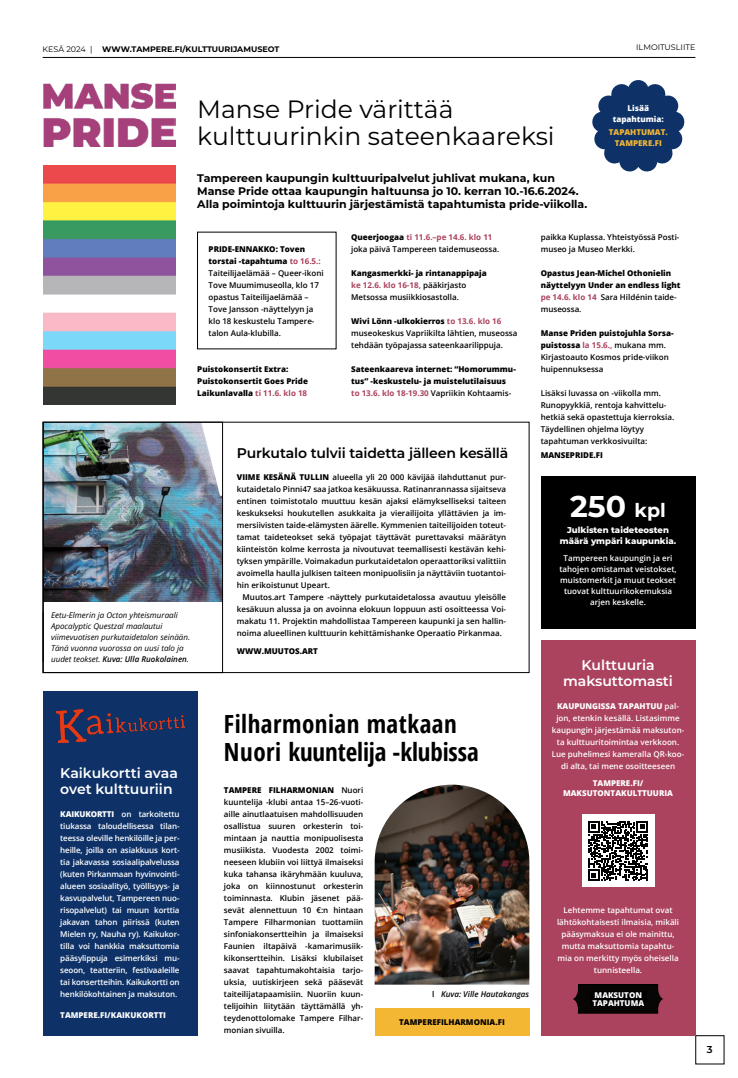
<style>
.page{position:relative;width:738px;height:1078px;background:#fff}
.page>*{position:absolute;margin:0;border:0;box-sizing:border-box;transform-origin:0 0}
.Väliotsikko{font:700 30px "Montserrat";color:#fff}
.Ohut_otsikko_25pt{font:25px/27px "Montserrat";color:#000}
.Otsikko_25pt{font:700 condensed 25px/28px "Open Sans";letter-spacing:.02em;color:#000}
.Pikkujutun_otsikko_14pt{font:600 14px/16px "Montserrat";color:#fff;text-align:center}
.Pikkujutun_otsikko_14pt-2{font:600 14px "Montserrat";letter-spacing:-.01em;color:#000}
.Ingressi_11pt{font:700 11px/13px "Montserrat";color:#000}
.t1{font:600 10px "Montserrat";color:#000}
.Väliotsikko-2{font:800 8.5px/11px "Montserrat";color:#fff;text-align:center}
.Leipis_ei_sis{font:600 8px/12px "Open Sans";color:#000}
.Leipis_ei_sis-2{font:600 8px/12px "Open Sans";color:#fff;text-align:center}
.Leipis_ei_sis-3{font:800 8px/12px "Open Sans";color:#000}
.Leipis_sis{font:600 8px/12px "Open Sans";color:#000;text-align:justify}
.Kuvateksti_8pt{font:italic 8px/11px "Open Sans";color:#000}
.Leipis_sis-2{font:600 8px/12px "Open Sans";color:#fff;text-align:center}
.Väliotsikko-3{font:600 8px/11px "Open Sans";color:#fff;text-align:center}
.MaksutonTapahtuma{font:800 8px/10px "Open Sans";color:#fff;text-align:center}
.MaksutonTapahtuma-2{font:800 8px "Open Sans";color:#000}
.Master_perusteksti{font:700 8px "Montserrat";color:#000}
.t2{font:8px "Montserrat";color:#000}
.Kuvateksti_8pt-2{font:italic 600 8px "Open Sans";color:#000}
.MaksutonTapahtuma-3{font:800 8px/11px "Open Sans";color:#f4b734;text-align:center}
.s1{font-weight:800}
.s2{font-weight:700;color:#ab425e}
.s3{font-weight:600}
.s4{font-size:19px}
</style>
<div class="page">
<hr style="left:43px;top:57px;width:651px;height:1px;background:#000">
<svg style="left:694px;top:1034px;width:30px;height:30px"></svg>
<div style="left:374px;top:1007px;width:155px;height:28px;background:#f4b734"></div>
<div style="left:540px;top:639px;width:154px;height:396px;background:#ab425e"></div>
<div style="left:43px;top:690px;width:155px;height:345px;background:#0e3267"></div>
<div style="left:540px;top:476px;width:154px;height:152px;background:#000"></div>
<img style="left:44px;top:166px;width:131px;height:238px">
<img style="left:43px;top:84px;width:133px;height:63px">
<img style="left:374px;top:784px;width:155px;height:200px">
<img style="left:45px;top:424px;width:176px;height:177px">
<div style="left:581px;top:814px;width:73px;height:73px;background:#fff"></div>
<svg style="left:588px;top:821px;width:59px;height:59px"></svg>
<div style="left:578px;top:984px;width:79px;height:28px;background:#070605"></div>
<div style="left:577px;top:984px;width:80px;height:29px;border:1px solid #000"></div>
<div style="left:589px;top:991px;width:57px;height:15px;background:#000"></div>
<svg style="left:572px;top:987px;width:11px;height:22px"></svg>
<svg style="left:651px;top:987px;width:12px;height:22px"></svg>
<div style="left:43px;top:422px;width:486px;height:250px;border:1px solid #000"></div>
<img style="left:57px;top:709px;width:128px;height:33px">
<svg style="left:592px;top:80px;width:93px;height:92px"></svg>
<p class="t2" style="left:43px;top:43px;width:51px">KESÄ 2024 |</p>
<p class="t2" style="left:635px;top:42px;width:61px">ILMOITUSLIITE</p>
<p class="Master_perusteksti" style="left:102px;top:43px;width:179px">WWW.TAMPERE.FI/KULTTUURIJAMUSEOT</p>
<p class="Ohut_otsikko_25pt" style="left:197px;top:95px;width:358px">Manse Pride värittää kulttuurinkin sateenkaareksi</p>
<p class="Ingressi_11pt" style="left:197px;top:171px;width:391px">Tampereen kaupungin kulttuuripalvelut juhlivat mukana, kun<br>Manse Pride ottaa kaupungin haltuunsa jo 10. kerran 10.-16.6.2024.<br>Alla poimintoja kulttuurin järjestämistä tapahtumista pride-viikolla.</p>
<p class="Leipis_ei_sis" style="left:208px;top:243px;width:116px"><span class="s1">PRIDE-ENNAKKO: Toven torstai -tapahtuma</span> <span class="s2">to 16.5.:<br></span>Taiteilijaelämää – Queer-ikoni<br>Tove Muumimuseolla, klo 17 opastus Taiteilijaelämää –<br>Tove Jansson -näyttelyyn ja klo 18 keskustelu Tampere&shy;talon Aula-klubilla.</p>
<p class="Leipis_ei_sis-3" style="left:197px;top:363px;width:112px">Puistokonsertit Extra:<br>Puistokonsertit Goes Pride<br>Laikunlavalla <span class="s2">ti 11.6. klo 18</span></p>
<p class="MaksutonTapahtuma" style="left:612px;top:102px;width:53px;line-height:11px">Lisää tapahtumia:</p>
<p class="MaksutonTapahtuma-3" style="left:608px;top:126px;width:60px">TAPAHTUMAT.<br>TAMPERE.FI</p>
<p class="Leipis_ei_sis" style="left:351px;top:231px;width:149px"><span class="s1">Queerjoogaa</span> <span class="s2">ti 11.6.–pe 14.6. klo 11 </span>joka päivä Tampereen taidemuseossa.</p>
<p class="Leipis_ei_sis-3" style="left:351px;top:267px;width:137px">Kangasmerkki- ja rintanappipaja</p>
<p class="Leipis_ei_sis" style="left:351px;top:279px;width:117px"><span class="s2">ke 12.6. klo 16-18,</span> pääkirjasto<br>Metsossa musiikkiosastolla.</p>
<p class="Leipis_ei_sis" style="left:351px;top:315px;width:168px"><span class="s1">Wivi Lönn -ulkokierros</span> <span class="s2">to 13.6. klo 16 </span>museokeskus Vapriikilta lähtien, museossa tehdään työpajassa sateenkaarilippuja.</p>
<p class="Leipis_ei_sis-3" style="left:351px;top:363px;width:166px">Sateenkaareva internet: “Homorummu&shy;tus” -keskustelu- ja muistelutilaisuus <span class="s2">to 13.6. klo 18-19.30</span> <span class="s3">Vapriikin Kohtaamis-</span></p>
<p class="Leipis_ei_sis" style="left:540px;top:231px;width:140px">paikka Kuplassa. Yhteistyössä Posti&shy;museo ja Museo Merkki.</p>
<p class="Leipis_ei_sis-3" style="left:540px;top:267px;width:141px">Opastus Jean-Michel Othonielin näyttelyyn Under an endless light <span class="s2">pe 14.6. klo 14</span> <span class="s3">Sara Hildénin taide&shy;museossa.</span></p>
<p class="Leipis_ei_sis" style="left:540px;top:327px;width:134px"><span class="s1">Manse Priden puistojuhla Sorsa&shy;puistossa</span> <span class="s2">la 15.6.,</span> mukana mm.<br>Kirjastoauto Kosmos pride-viikon huipennuksessa</p>
<p class="Leipis_ei_sis" style="left:540px;top:387px;width:135px">Lisäksi luvassa on -viikolla mm.<br>Runopyykkiä, rentoja kahvittelu&shy;hetkiä sekä opastettuja kierroksia.<br>Täydellinen ohjelma löytyy tapahtuman verkkosivuilta:</p>
<p class="MaksutonTapahtuma-2" style="left:540px;top:449px;width:64px">MANSEPRIDE.FI</p>
<p class="Väliotsikko" style="left:569px;top:484px;width:97px">250 <span class="s4">kpl</span></p>
<p class="Väliotsikko-2" style="left:559px;top:524px;width:118px">Julkisten taideteosten määrä ympäri kaupunkia.</p>
<p class="Väliotsikko-3" style="left:559px;top:552px;width:119px">Tampereen kaupungin ja eri tahojen omistamat veistokset, muistomerkit ja muut teokset tuovat kulttuurikokemuksia arjen keskelle.</p>
<p class="Pikkujutun_otsikko_14pt-2" style="left:237px;top:443px;width:273px">Purkutalo tulvii taidetta jälleen kesällä</p>
<p class="Leipis_ei_sis" style="left:237px;top:471px;width:270px;text-align:justify"><span class="s1">VIIME KESÄNÄ TULLIN</span> alueella yli 20 000 kävijää ilahduttanut pur&shy;kutaidetalo Pinni47 saa jatkoa kesäkuussa. Ratinanrannassa sijaitseva entinen toimistotalo muuttuu kesän ajaksi elämykselliseksi taiteen keskukseksi houkutellen asukkaita ja vierailijoita yllättävien ja im&shy;mersiivisten taide-elämysten äärelle. Kymmenien taiteilijoiden toteut&shy;tamat taideteokset sekä työpajat täyttävät purettavaksi määrätyn kiinteistön kolme kerrosta ja nivoutuvat teemallisesti kestävän kehi&shy;tyksen ympärille. Voimakadun purkutaidetalon operaattoriksi valittiin avoimella haulla julkisen taiteen monipuolisiin ja näyttäviin tuotantoi&shy;hin erikoistunut Upeart.</p>
<p class="Leipis_sis" style="left:237px;top:591px;width:270px;text-indent:6px">Muutos.art Tampere -näyttely purkutaidetalossa avautuu yleisölle kesäkuun alussa ja on avoinna elokuun loppuun asti osoitteessa Voi&shy;makatu 11. Projektin mahdollistaa Tampereen kaupunki ja sen hallin&shy;noima alueellinen kulttuurin kehittämishanke Operaatio Pirkanmaa.</p>
<p class="MaksutonTapahtuma-2" style="left:237px;top:645px;width:83px">WWW.MUUTOS.ART</p>
<p class="Kuvateksti_8pt" style="left:51px;top:609px;width:140px">Eetu-Elmerin ja Octon yhteismuraali Apocalyptic Questzal maalautui viimevuotisen purkutaidetalon seinään.<br>Tänä vuonna vuorossa on uusi talo ja uudet teokset. <span class="s3">Kuva: Ulla Ruokolainen</span>.</p>
<p class="Pikkujutun_otsikko_14pt" style="left:562px;top:656px;width:111px">Kulttuuria maksuttomasti</p>
<p class="Leipis_ei_sis-2" style="left:551px;top:699px;width:134px"><span class="s1">KAUPUNGISSA TAPAHTUU</span> pal&shy;jon, etenkin kesällä. Listasimme kaupungin järjestämää maksuton&shy;ta kulttuuritoimintaa verkkoon.<br>Lue puhelimesi kameralla QR-koo&shy;di alta, tai mene osoitteeseen</p>
<p class="MaksutonTapahtuma" style="left:562px;top:777px;width:111px">TAMPERE.FI/<br>MAKSUTONTAKULTTUURIA</p>
<p class="Otsikko_25pt" style="left:224px;top:709px;width:256px">Filharmonian matkaan<br>Nuori kuuntelija -klubissa</p>
<p class="Pikkujutun_otsikko_14pt" style="left:60px;top:764px;width:119px;text-align:left">Kaikukortti avaa ovet kulttuuriin</p>
<p class="Leipis_ei_sis-2" style="left:60px;top:807px;width:121px;text-align:justify"><span class="s1">KAIKUKORTTI</span> on tarkoitettu tiukassa taloudellisessa tilan&shy;teessa oleville henkilöille ja per&shy;heille, joilla on asiakkuus kort&shy;tia jakavassa sosiaalipalvelussa (kuten Pirkanmaan hyvinvointi&shy;alueen sosiaalityö, työllisyys- ja kasvupalvelut, Tampereen nuo&shy;risopalvelut) tai muun korttia jakavan tahon piirissä (kuten Mielen ry, Nauha ry). Kaikukor&shy;tilla voi hankkia maksuttomia pääsylippuja esimerkiksi mu&shy;seoon, teatteriin, festivaaleille tai konsertteihin. Kaikukortti on henkilökohtainen ja maksuton.</p>
<p class="MaksutonTapahtuma" style="left:60px;top:1008px;width:107px">TAMPERE.FI/KAIKUKORTTI</p>
<p class="Leipis_ei_sis" style="left:224px;top:783px;width:141px;text-align:justify"><span class="s1">TAMPERE FILHARMONIAN</span> Nuori kuuntelija -klubi antaa 15–26-vuoti&shy;aille ainutlaatuisen mahdollisuuden osallistua suuren orkesterin toi&shy;mintaan ja nauttia monipuolisesta musiikista. Vuodesta 2002 toimi&shy;neeseen klubiin voi liittyä ilmaiseksi kuka tahansa ikäryhmään kuuluva, joka on kiinnostunut orkesterin toiminnasta. Klubin jäsenet pää&shy;sevät alennettuun 10 €:n hintaan Tampere Filharmonian tuottamiin sinfoniakonsertteihin ja ilmaiseksi Faunien iltapäivä -kamarimusiik&shy;kikonsertteihin. Lisäksi klubilaiset saavat tapahtumakohtaisia tarjo&shy;uksia, uutiskirjeen sekä pääsevät taiteilijatapaamisiin. Nuoriin kuun&shy;telijoihin liitytään täyttämällä yh&shy;teydenottolomake Tampere Filhar&shy;monian sivuilla.</p>
<p class="Leipis_sis-2" style="left:556px;top:903px;width:123px">Lehtemme tapahtumat ovat lähtökohtaisesti ilmaisia, mikäli pääsymaksua ei ole mainittu, mutta maksuttomia tapahtu&shy;mia on merkitty myös oheisella tunnisteella.</p>
<p class="Kuvateksti_8pt-2" style="left:440px;top:988px;width:89px">Kuva: Ville Hautakangas</p>
<p class="MaksutonTapahtuma" style="left:592px;top:989px;width:53px;line-height:8.8px;text-align:left">MAKSUTON<br>TAPAHTUMA</p>
<p class="MaksutonTapahtuma-2" style="left:399px;top:1016px;width:107px">TAMPEREFILHARMONIA.FI</p>
<p class="t1" style="left:706px;top:1042px;width:7px">3</p>
</div>
